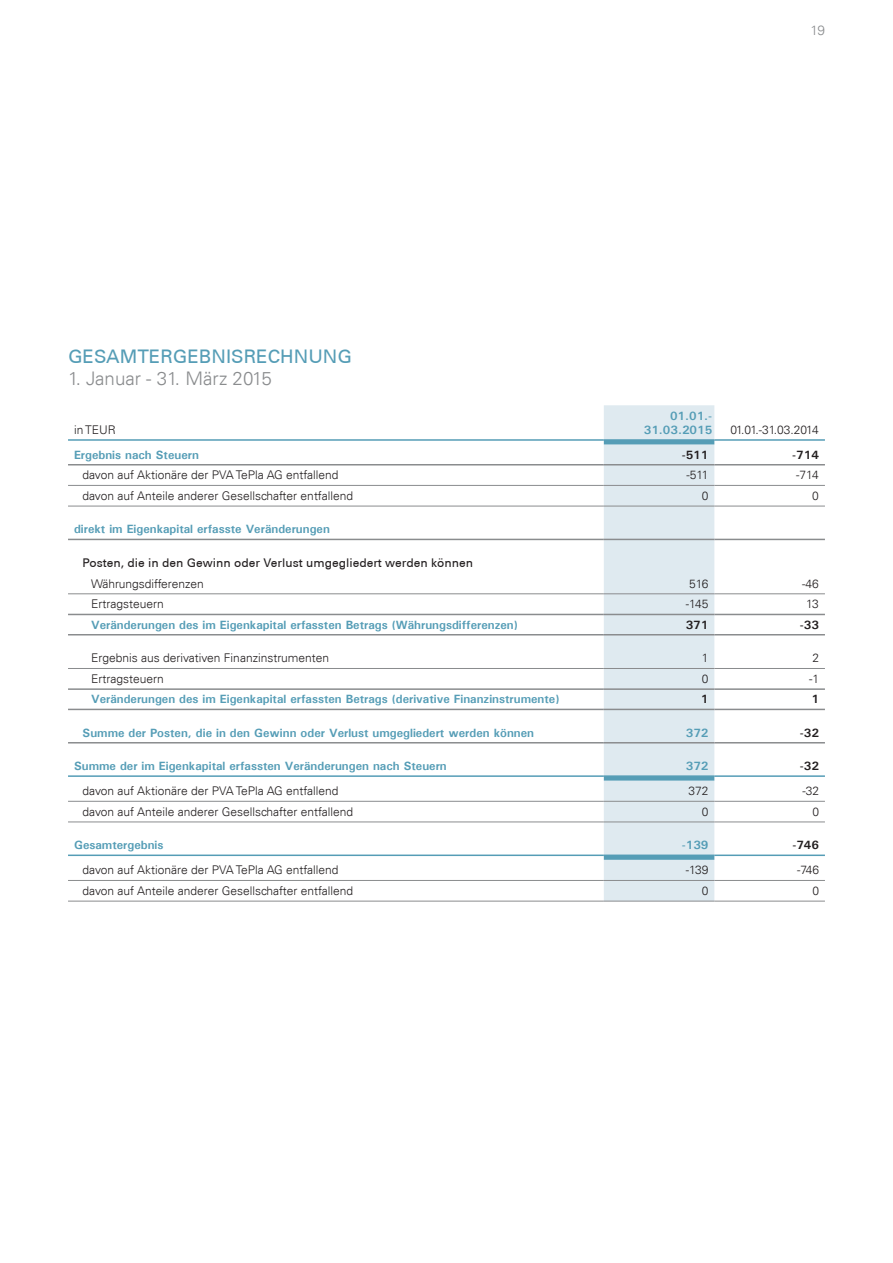
<style>
.page{position:relative;width:893px;height:1263px;background:#fff}
.page>*{position:absolute;margin:0;border:0;box-sizing:border-box;transform-origin:0 0}
.t1{font:500 18.75px "Univers CE";color:#559db6}
.t2{font:300 18.75px "Univers LT";color:#8a8c8e}
.t3{font:300 13.5px "Univers LT";color:#8a8c8e}
.t4{font:300 12px "Univers LT";color:#231f20}
.t5{font:700 12px/14.4px "Univers ATT";color:#559db6;text-align:right}
.t6{font:500 12px "Univers CE";color:#231f20}
.t7{font:700 12px "Univers ATT";color:#231f20}
.t8{font:300 12px "Univers LT";letter-spacing:-.05em;color:#231f20}
</style>
<div class="page">
<div style="left:604px;top:405px;width:110px;height:496px;background:#dfeaf0"></div>
<div style="left:604px;top:441px;width:110px;height:419px;background:#dfeaf0"></div>
<hr style="left:68px;top:464px;width:536px;height:1px;background:#8a8c8e">
<hr style="left:604px;top:464px;width:110px;height:1px;background:#8a8c8e">
<hr style="left:714px;top:464px;width:111px;height:1px;background:#8a8c8e">
<hr style="left:68px;top:485px;width:536px;height:1px;background:#8a8c8e">
<hr style="left:604px;top:485px;width:110px;height:1px;background:#8a8c8e">
<hr style="left:714px;top:485px;width:111px;height:1px;background:#8a8c8e">
<hr style="left:68px;top:506px;width:536px;height:1px;background:#8a8c8e">
<hr style="left:604px;top:506px;width:110px;height:1px;background:#8a8c8e">
<hr style="left:714px;top:506px;width:111px;height:1px;background:#8a8c8e">
<hr style="left:68px;top:539px;width:536px;height:1px;background:#8a8c8e">
<hr style="left:604px;top:539px;width:110px;height:1px;background:#8a8c8e">
<hr style="left:714px;top:539px;width:111px;height:1px;background:#8a8c8e">
<hr style="left:68px;top:614px;width:536px;height:1px;background:#8a8c8e">
<hr style="left:604px;top:614px;width:110px;height:1px;background:#8a8c8e">
<hr style="left:714px;top:614px;width:111px;height:1px;background:#8a8c8e">
<hr style="left:68px;top:634px;width:536px;height:1px;background:#8a8c8e">
<hr style="left:604px;top:634px;width:110px;height:1px;background:#8a8c8e">
<hr style="left:714px;top:634px;width:111px;height:1px;background:#8a8c8e">
<hr style="left:68px;top:709px;width:536px;height:1px;background:#8a8c8e">
<hr style="left:604px;top:709px;width:110px;height:1px;background:#8a8c8e">
<hr style="left:714px;top:709px;width:111px;height:1px;background:#8a8c8e">
<hr style="left:68px;top:593px;width:536px;height:1px;background:#8a8c8e">
<hr style="left:604px;top:593px;width:110px;height:1px;background:#8a8c8e">
<hr style="left:714px;top:593px;width:111px;height:1px;background:#8a8c8e">
<hr style="left:68px;top:668px;width:536px;height:1px;background:#8a8c8e">
<hr style="left:604px;top:668px;width:110px;height:1px;background:#8a8c8e">
<hr style="left:714px;top:668px;width:111px;height:1px;background:#8a8c8e">
<hr style="left:68px;top:688px;width:536px;height:2px;background:#8a8c8e">
<hr style="left:604px;top:688px;width:110px;height:2px;background:#8a8c8e">
<hr style="left:714px;top:688px;width:111px;height:2px;background:#8a8c8e">
<hr style="left:68px;top:801px;width:536px;height:1px;background:#8a8c8e">
<hr style="left:604px;top:801px;width:110px;height:1px;background:#8a8c8e">
<hr style="left:714px;top:801px;width:111px;height:1px;background:#8a8c8e">
<hr style="left:68px;top:821px;width:536px;height:1px;background:#8a8c8e">
<hr style="left:604px;top:821px;width:110px;height:1px;background:#8a8c8e">
<hr style="left:714px;top:821px;width:111px;height:1px;background:#8a8c8e">
<hr style="left:68px;top:880px;width:536px;height:1px;background:#8a8c8e">
<hr style="left:604px;top:880px;width:110px;height:1px;background:#8a8c8e">
<hr style="left:714px;top:880px;width:111px;height:1px;background:#8a8c8e">
<hr style="left:68px;top:901px;width:536px;height:1px;background:#8a8c8e">
<hr style="left:604px;top:901px;width:110px;height:1px;background:#8a8c8e">
<hr style="left:714px;top:901px;width:111px;height:1px;background:#8a8c8e">
<hr style="left:68px;top:439px;width:536px;height:2px;background:#559db6">
<hr style="left:604px;top:439px;width:110px;height:2px;background:#559db6">
<hr style="left:714px;top:439px;width:111px;height:2px;background:#559db6">
<hr style="left:68px;top:775px;width:536px;height:2px;background:#559db6">
<hr style="left:604px;top:775px;width:110px;height:2px;background:#559db6">
<hr style="left:714px;top:775px;width:111px;height:2px;background:#559db6">
<hr style="left:68px;top:854px;width:536px;height:2px;background:#559db6">
<hr style="left:604px;top:854px;width:110px;height:2px;background:#559db6">
<hr style="left:714px;top:854px;width:111px;height:2px;background:#559db6">
<hr style="left:68px;top:742px;width:536px;height:1px;background:#8a8c8e">
<hr style="left:604px;top:742px;width:110px;height:1px;background:#8a8c8e">
<hr style="left:714px;top:742px;width:111px;height:1px;background:#8a8c8e">
<h1 class="t1" style="left:68px;top:345px;width:286px">GESAMTERGEBNISRECHNUNG</h1>
<h1 class="t2" style="left:68px;top:367px;width:205px">1. Januar - 31. März 2015</h1>
<p class="t4" style="left:74px;top:422px;width:43px">in TEUR</p>
<p class="t3" style="left:811px;top:22px;width:16px">19</p>
<p class="t5" style="left:644px;top:408px;width:70px">01.01.-<br>31.03.2015</p>
<p class="t8" style="left:730px;top:422px;width:90px">01.01.-31.03.2014</p>
<p class="t5" style="left:74px;top:447px;width:126px">Ergebnis nach Steuern</p>
<p class="t7" style="left:682px;top:447px;width:28px">-511</p>
<p class="t7" style="left:792px;top:447px;width:28px">-714</p>
<p class="t4" style="left:83px;top:468px;width:257px">davon auf Aktionäre der PVA TePla AG entfallend</p>
<p class="t4" style="left:686px;top:468px;width:23px">-511</p>
<p class="t4" style="left:796px;top:468px;width:24px">-714</p>
<p class="t4" style="left:83px;top:489px;width:272px">davon auf Anteile anderer Gesellschafter entfallend</p>
<p class="t4" style="left:702px;top:489px;width:8px">0</p>
<p class="t4" style="left:812px;top:489px;width:8px">0</p>
<p class="t5" style="left:74px;top:522px;width:257px">direkt im Eigenkapital erfasste Veränderungen</p>
<p class="t6" style="left:83px;top:556px;width:392px">Posten, die in den Gewinn oder Verlust umgegliedert werden können</p>
<p class="t4" style="left:91px;top:576px;width:114px">Währungsdifferenzen</p>
<p class="t4" style="left:689px;top:576px;width:21px">516</p>
<p class="t4" style="left:802px;top:576px;width:18px">-46</p>
<p class="t4" style="left:91px;top:597px;width:74px">Ertragsteuern</p>
<p class="t4" style="left:686px;top:597px;width:24px">-145</p>
<p class="t4" style="left:806px;top:597px;width:14px">13</p>
<p class="t5" style="left:91px;top:617px;width:428px">Veränderungen des im Eigenkapital erfassten Betrags (Währungsdifferenzen)</p>
<p class="t7" style="left:686px;top:617px;width:24px">371</p>
<p class="t7" style="left:800px;top:617px;width:21px">-33</p>
<p class="t4" style="left:91px;top:651px;width:239px">Ergebnis aus derivativen Finanzinstrumenten</p>
<p class="t4" style="left:702px;top:651px;width:8px">1</p>
<p class="t4" style="left:812px;top:651px;width:8px">2</p>
<p class="t4" style="left:91px;top:672px;width:74px">Ertragsteuern</p>
<p class="t4" style="left:702px;top:672px;width:8px">0</p>
<p class="t4" style="left:809px;top:672px;width:12px">-1</p>
<p class="t5" style="left:91px;top:692px;width:470px">Veränderungen des im Eigenkapital erfassten Betrags (derivative Finanzinstrumente)</p>
<p class="t7" style="left:701px;top:692px;width:9px">1</p>
<p class="t7" style="left:811px;top:692px;width:9px">1</p>
<p class="t5" style="left:83px;top:725px;width:453px">Summe der Posten, die in den Gewinn oder Verlust umgegliedert werden können</p>
<p class="t5" style="left:686px;top:725px;width:24px">372</p>
<p class="t7" style="left:800px;top:725px;width:21px">-32</p>
<p class="t5" style="left:74px;top:759px;width:374px">Summe der im Eigenkapital erfassten Veränderungen nach Steuern</p>
<p class="t5" style="left:686px;top:759px;width:24px">372</p>
<p class="t7" style="left:800px;top:759px;width:21px">-32</p>
<p class="t4" style="left:83px;top:784px;width:257px">davon auf Aktionäre der PVA TePla AG entfallend</p>
<p class="t4" style="left:688px;top:784px;width:22px">372</p>
<p class="t4" style="left:802px;top:784px;width:18px">-32</p>
<p class="t4" style="left:83px;top:804px;width:272px">davon auf Anteile anderer Gesellschafter entfallend</p>
<p class="t4" style="left:702px;top:804px;width:8px">0</p>
<p class="t4" style="left:812px;top:804px;width:8px">0</p>
<p class="t5" style="left:74px;top:838px;width:91px">Gesamtergebnis</p>
<p class="t5" style="left:682px;top:838px;width:28px">-139</p>
<p class="t7" style="left:792px;top:838px;width:28px">-746</p>
<p class="t4" style="left:83px;top:863px;width:257px">davon auf Aktionäre der PVA TePla AG entfallend</p>
<p class="t4" style="left:686px;top:863px;width:24px">-139</p>
<p class="t4" style="left:797px;top:863px;width:23px">-746</p>
<p class="t4" style="left:83px;top:884px;width:272px">davon auf Anteile anderer Gesellschafter entfallend</p>
<p class="t4" style="left:702px;top:884px;width:8px">0</p>
<p class="t4" style="left:812px;top:884px;width:8px">0</p>
</div>
